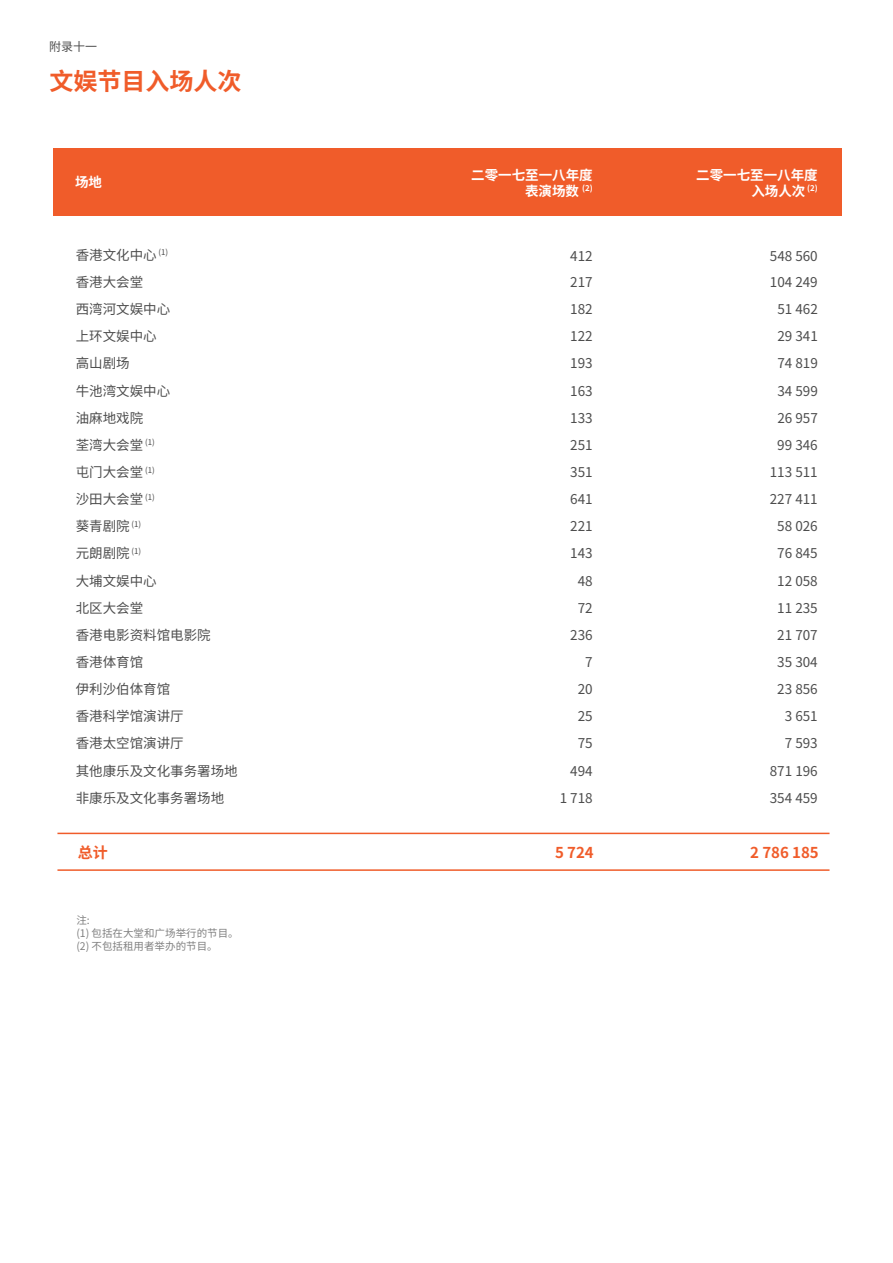
<style>
.page{position:relative;width:893px;height:1263px;background:#fff}
.page>*{position:absolute;margin:0;border:0;box-sizing:border-box;transform-origin:0 0}
.t1{font:700 24px "Noto Sans CJ Ksc";color:#f05c2a}
.t2{font:700 15px "Noto Sans CJ Ksc";color:#f05c2a}
.t3{font:13.5px/26.4px "Noto Sans CJ Ksc";color:#4d4d4d}
.t4{font:700 13.5px/16.2px "Noto Sans CJ Ksc";color:#fff;text-align:right}
.t5{font:12px "Noto Sans CJ Ksc";color:#4d4d4d}
.t6{font:10.5px/12.6px "Noto Sans CJ Ksc";color:#808080}
.t7{font:7.8px "Noto Sans CJ Ksc";color:#4d4d4d}
</style>
<div class="page">
<div style="left:53px;top:148px;width:788px;height:68px;background:#f05c2a"></div>
<hr style="left:57px;top:833px;width:772px;height:1px;background:#f05c2a">
<hr style="left:57px;top:869px;width:772px;height:2px;background:#f05c2a">
<p class="t5" style="left:49px;top:40px;width:49px">附录十一</p>
<h1 class="t1" style="left:50px;top:68px;width:193px">文娱节目入场人次</h1>
<p class="t4" style="left:75px;top:174px;width:28px">场地</p>
<p class="t4" style="left:471px;top:167px;width:123px">二零一七至一八年度表演场数 <sup>(2)</sup></p>
<p class="t4" style="left:696px;top:167px;width:123px">二零一七至一八年度</p>
<p class="t4" style="left:751px;top:183px;width:68px">入场人次 <sup>(2)</sup></p>
<p class="t3" style="left:76px;top:242px;width:94px">香港文化中心 <sup>(1)</sup></p>
<p class="t3" style="left:570px;top:243px;width:24px">412</p>
<p class="t3" style="left:76px;top:269px;width:69px">香港大会堂</p>
<p class="t3" style="left:570px;top:269px;width:24px">217</p>
<p class="t3" style="left:770px;top:243px;width:49px">548 560<br>104 249</p>
<p class="t3" style="left:76px;top:296px;width:96px">西湾河文娱中心</p>
<p class="t3" style="left:570px;top:296px;width:24px">182</p>
<p class="t3" style="left:777px;top:296px;width:42px">51 462</p>
<p class="t3" style="left:76px;top:323px;width:83px">上环文娱中心</p>
<p class="t3" style="left:570px;top:323px;width:24px">122</p>
<p class="t3" style="left:777px;top:323px;width:42px">29 341</p>
<p class="t3" style="left:76px;top:351px;width:56px">高山剧场</p>
<p class="t3" style="left:570px;top:351px;width:24px">193</p>
<p class="t3" style="left:777px;top:351px;width:42px">74 819</p>
<p class="t3" style="left:76px;top:378px;width:96px">牛池湾文娱中心</p>
<p class="t3" style="left:570px;top:378px;width:24px">163</p>
<p class="t3" style="left:777px;top:378px;width:42px">34 599</p>
<p class="t3" style="left:76px;top:405px;width:69px">油麻地戏院</p>
<p class="t3" style="left:570px;top:405px;width:24px">133</p>
<p class="t3" style="left:777px;top:405px;width:42px">26 957</p>
<p class="t3" style="left:76px;top:432px;width:69px">荃湾大会堂</p>
<p class="t3" style="left:570px;top:432px;width:24px">251</p>
<p class="t7" style="left:145px;top:438px;width:11px">(1)</p>
<p class="t3" style="left:777px;top:432px;width:42px">99 346</p>
<p class="t3" style="left:76px;top:459px;width:69px">屯门大会堂</p>
<p class="t3" style="left:570px;top:459px;width:24px">351</p>
<p class="t7" style="left:145px;top:465px;width:11px">(1)</p>
<p class="t3" style="left:770px;top:459px;width:49px">113 511</p>
<p class="t3" style="left:76px;top:486px;width:69px">沙田大会堂</p>
<p class="t3" style="left:570px;top:486px;width:24px">641</p>
<p class="t7" style="left:145px;top:492px;width:11px">(1)</p>
<p class="t3" style="left:770px;top:486px;width:49px">227 411</p>
<p class="t3" style="left:76px;top:513px;width:55px">葵青剧院</p>
<p class="t3" style="left:570px;top:513px;width:24px">221</p>
<p class="t7" style="left:132px;top:519px;width:11px">(1)</p>
<p class="t3" style="left:777px;top:513px;width:42px">58 026</p>
<p class="t3" style="left:76px;top:540px;width:55px">元朗剧院</p>
<p class="t3" style="left:570px;top:540px;width:24px">143</p>
<p class="t7" style="left:132px;top:547px;width:11px">(1)</p>
<p class="t3" style="left:777px;top:540px;width:42px">76 845</p>
<p class="t3" style="left:76px;top:568px;width:82px">大埔文娱中心</p>
<p class="t3" style="left:578px;top:568px;width:16px">48</p>
<p class="t3" style="left:777px;top:568px;width:42px">12 058</p>
<p class="t3" style="left:76px;top:595px;width:69px">北区大会堂</p>
<p class="t3" style="left:578px;top:595px;width:16px">72</p>
<p class="t3" style="left:777px;top:595px;width:42px">11 235</p>
<p class="t3" style="left:76px;top:622px;width:136px">香港电影资料馆电影院</p>
<p class="t3" style="left:570px;top:622px;width:24px">236</p>
<p class="t3" style="left:777px;top:622px;width:42px">21 707</p>
<p class="t3" style="left:76px;top:649px;width:69px">香港体育馆</p>
<p class="t3" style="left:585px;top:649px;width:9px">7</p>
<p class="t3" style="left:777px;top:649px;width:42px">35 304</p>
<p class="t3" style="left:76px;top:676px;width:96px">伊利沙伯体育馆</p>
<p class="t3" style="left:578px;top:676px;width:16px">20</p>
<p class="t3" style="left:777px;top:676px;width:42px">23 856</p>
<p class="t3" style="left:76px;top:703px;width:109px">香港科学馆演讲厅</p>
<p class="t3" style="left:578px;top:703px;width:16px">25</p>
<p class="t3" style="left:785px;top:703px;width:34px">3 651</p>
<p class="t3" style="left:76px;top:730px;width:109px">香港太空馆演讲厅</p>
<p class="t3" style="left:578px;top:730px;width:16px">75</p>
<p class="t3" style="left:785px;top:730px;width:34px">7 593</p>
<p class="t3" style="left:76px;top:758px;width:163px">其他康乐及文化事务署场地</p>
<p class="t3" style="left:570px;top:758px;width:24px">494</p>
<p class="t3" style="left:770px;top:758px;width:49px">871 196</p>
<p class="t3" style="left:76px;top:785px;width:150px">非康乐及文化事务署场地</p>
<p class="t3" style="left:560px;top:785px;width:34px">1 718</p>
<p class="t3" style="left:770px;top:785px;width:49px">354 459</p>
<p class="t2" style="left:78px;top:843px;width:31px">总计</p>
<p class="t2" style="left:555px;top:844px;width:40px">5 724</p>
<p class="t2" style="left:750px;top:844px;width:70px">2 786 185</p>
<p class="t6" style="left:76px;top:914px;width:164px">注:<br>(1) 包括在大堂和广场举行的节目。(2) 不包括租用者举办的节目。</p>
</div>
